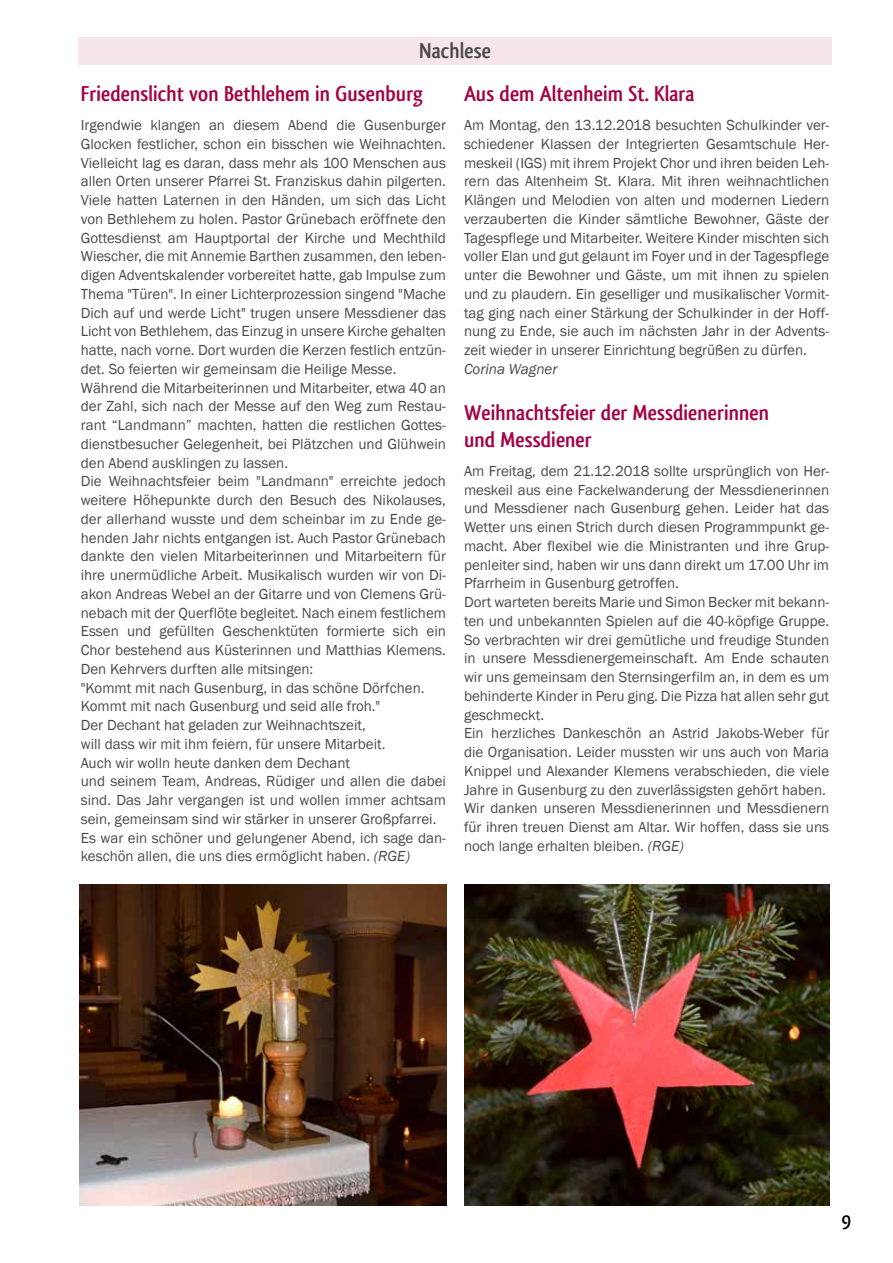
<style>
.page{position:relative;width:893px;height:1263px;background:#fff}
.page>*{position:absolute;margin:0;border:0;box-sizing:border-box;transform-origin:0 0}
.t1{font:700 22.5px/27px "Qlassik";color:#a40344}
.t2{font:700 22.5px "Qlassik";color:#4a4a49}
.t3{font:700 21px "Qlassik";color:#000}
.t4{font:15px/18.8px "Franklin Gothic";color:#4a4a49}
.t5{font:italic 15px "Franklin Gothic";color:#4a4a49}
.s1{font-style:italic}
</style>
<div class="page">
<div style="left:78px;top:37px;width:754px;height:27px;background:#f6e6ec"></div>
<img style="left:79px;top:884px;width:367px;height:321px">
<img style="left:464px;top:884px;width:365px;height:321px">
<h1 class="t2" style="left:419px;top:37px;width:73px">Nachlese</h1>
<h1 class="t1" style="left:81px;top:80px;width:344px">Friedenslicht von Bethlehem in Gusenburg</h1>
<p class="t4" style="left:81px;top:116px;width:367px">Irgendwie klangen an diesem Abend die Gusenburger Glocken festlicher, schon ein bisschen wie Weihnachten.<br>Vielleicht lag es daran, dass mehr als 100 Menschen aus allen Orten unserer Pfarrei St. Franziskus dahin pilgerten.<br>Viele hatten Laternen in den Händen, um sich das Licht von Bethlehem zu holen. Pastor Grünebach eröffnete den Gottesdienst am Hauptportal der Kirche und Mechthild Wiescher, die mit Annemie Barthen zusammen, den leben&shy;digen Adventskalender vorbereitet hatte, gab Impulse zum Thema "Türen". In einer Lichterprozession singend "Mache Dich auf und werde Licht" trugen unsere Messdiener das Licht von Bethlehem, das Einzug in unsere Kirche gehalten hatte, nach vorne. Dort wurden die Kerzen festlich entzün&shy;det. So feierten wir gemeinsam die Heilige Messe.<br>Während die Mitarbeiterinnen und Mitarbeiter, etwa 40 an der Zahl, sich nach der Messe auf den Weg zum Restau&shy;rant “Landmann” machten, hatten die restlichen Gottes&shy;dienstbesucher Gelegenheit, bei Plätzchen und Glühwein den Abend ausklingen zu lassen.<br>Die Weihnachtsfeier beim "Landmann" erreichte jedoch weitere Höhepunkte durch den Besuch des Nikolauses, der allerhand wusste und dem scheinbar im zu Ende ge&shy;henden Jahr nichts entgangen ist. Auch Pastor Grünebach dankte den vielen Mitarbeiterinnen und Mitarbeitern für ihre unermüdliche Arbeit. Musikalisch wurden wir von Di&shy;akon Andreas Webel an der Gitarre und von Clemens Grü&shy;nebach mit der Querflöte begleitet. Nach einem festlichem Essen und gefüllten Geschenktüten formierte sich ein Chor bestehend aus Küsterinnen und Matthias Klemens.<br>Den Kehrvers durften alle mitsingen:<br>"Kommt mit nach Gusenburg, in das schöne Dörfchen.<br>Kommt mit nach Gusenburg und seid alle froh."<br>Der Dechant hat geladen zur Weihnachtszeit,<br>will dass wir mit ihm feiern, für unsere Mitarbeit.<br>Auch wir wolln heute danken dem Dechant<br>und seinem Team, Andreas, Rüdiger und allen die dabei sind. Das Jahr vergangen ist und wollen immer achtsam sein, gemeinsam sind wir stärker in unserer Großpfarrei.<br>Es war ein schöner und gelungener Abend, ich sage dan&shy;keschön allen, die uns dies ermöglicht haben. <span class="s1">(RGE)</span></p>
<h1 class="t1" style="left:464px;top:80px;width:232px">Aus dem Altenheim St. Klara</h1>
<p class="t4" style="left:464px;top:116px;width:367px;text-align:justify">Am Montag, den 13.12.2018 besuchten Schulkinder ver&shy;schiedener Klassen der Integrierten Gesamtschule Her&shy;meskeil (IGS) mit ihrem Projekt Chor und ihren beiden Leh&shy;rern das Altenheim St. Klara. Mit ihren weihnachtlichen Klängen und Melodien von alten und modernen Liedern verzauberten die Kinder sämtliche Bewohner, Gäste der Tagespflege und Mitarbeiter. Weitere Kinder mischten sich voller Elan und gut gelaunt im Foyer und in der Tagespflege unter die Bewohner und Gäste, um mit ihnen zu spielen und zu plaudern. Ein geselliger und musikalischer Vormit&shy;tag ging nach einer Stärkung der Schulkinder in der Hoff&shy;nung zu Ende, sie auch im nächsten Jahr in der Advents&shy;zeit wieder in unserer Einrichtung begrüßen zu dürfen.</p>
<p class="t5" style="left:464px;top:359px;width:95px">Corina Wagner</p>
<h1 class="t1" style="left:464px;top:399px;width:307px">Weihnachtsfeier der Messdienerinnen und Messdiener</h1>
<p class="t4" style="left:464px;top:462px;width:367px">Am Freitag, dem 21.12.2018 sollte ursprünglich von Her&shy;meskeil aus eine Fackelwanderung der Messdienerinnen und Messdiener nach Gusenburg gehen. Leider hat das Wetter uns einen Strich durch diesen Programmpunkt ge&shy;macht. Aber flexibel wie die Ministranten und ihre Grup&shy;penleiter sind, haben wir uns dann direkt um 17.00 Uhr im Pfarrheim in Gusenburg getroffen.<br>Dort warteten bereits Marie und Simon Becker mit bekann&shy;ten und unbekannten Spielen auf die 40-köpfige Gruppe.<br>So verbrachten wir drei gemütliche und freudige Stunden in unsere Messdienergemeinschaft. Am Ende schauten wir uns gemeinsam den Sternsingerfilm an, in dem es um behinderte Kinder in Peru ging. Die Pizza hat allen sehr gut geschmeckt.<br>Ein herzliches Dankeschön an Astrid Jakobs-Weber für die Organisation. Leider mussten wir uns auch von Maria Knippel und Alexander Klemens verabschieden, die viele Jahre in Gusenburg zu den zuverlässigsten gehört haben.<br>Wir danken unseren Messdienerinnen und Messdienern für ihren treuen Dienst am Altar. Wir hoffen, dass sie uns noch lange erhalten bleiben. <span class="s1">(RGE)</span></p>
<h2 class="t3" style="left:842px;top:1208px;width:11px">9</h2>
</div>
